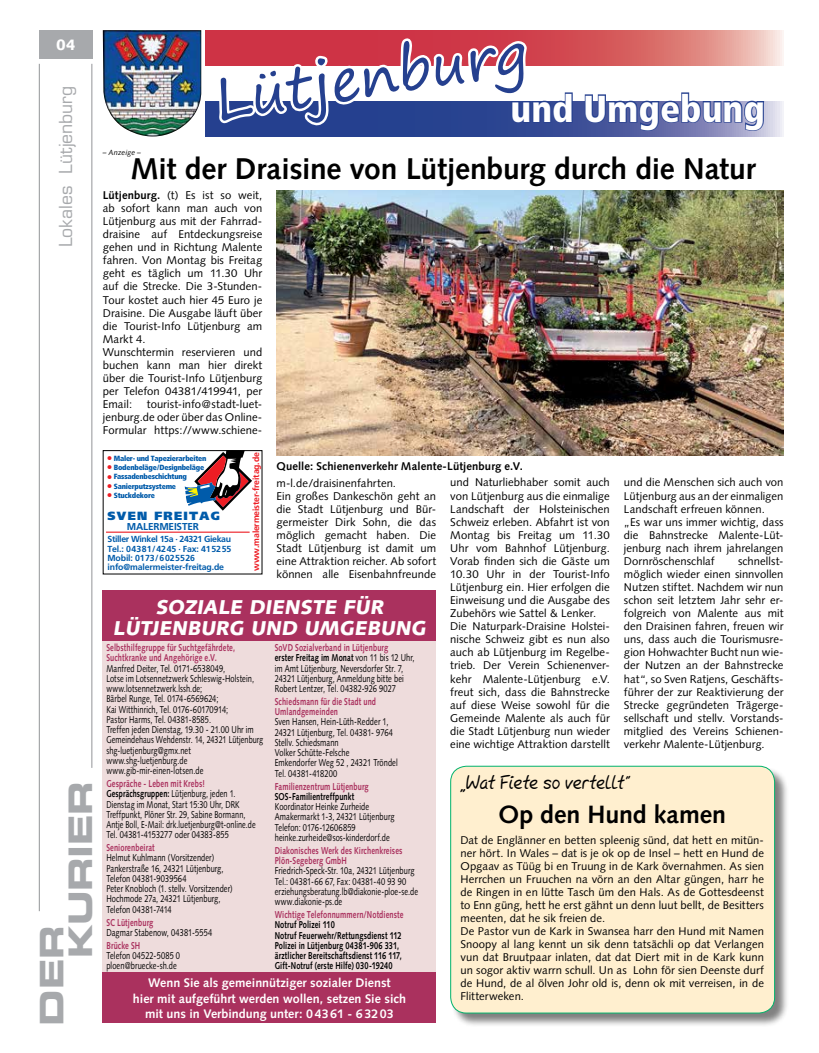
<style>
.page{position:relative;width:819px;height:1053px;background:#fff}
.page>*{position:absolute;margin:0;border:0;box-sizing:border-box;transform-origin:0 0}
.t1{font:57.5px "Segoe Print";color:#25408f}
.t2{font:900 condensed 37.5px "Frutiger LT Std";color:#fff}
.t3{font:32.5px/28.9px "Eurostile LT Std Bold Ex 2";letter-spacing:-.01em;color:#a7a9ac}
.t4{font:700 30px "Syntax LT Std";letter-spacing:-.005em;color:#000}
.t5{font:700 25px "Syntax LT Std";color:#000}
.t6{font:900 20px/21.2px "Syntax LT Std";color:#fff;text-align:center}
.t7{font:18.75px "Mcgannahan";letter-spacing:-.01em;color:#000;scale:.95 1}
.t8{font:17.5px "Eurostile LT Std";color:#a7a9ac}
.t9{font:900 15px "Syntax LT Std";color:#fff}
.t10{font:700 12.5px/15px "Syntax";color:#fff;text-align:center}
.t11{font:900 11.88px "Frutiger LT Std";letter-spacing:.11em;color:#005baa}
.t12{font:11.25px/13px "Syntax";letter-spacing:.005em;color:#000}
.t13{font:700 11.25px "Syntax LT Std";letter-spacing:.01em;color:#000}
.t14{font:10px/10.2px "Syntax LT Std";letter-spacing:.01em;color:#000;scale:.75 1}
.t15{font:10px/10.2px "Syntax LT Std";letter-spacing:.01em;color:#000;scale:.73 1}
.t16{font:700 10px/10.2px "Syntax LT Std";letter-spacing:.015em;color:#000;scale:.75 1}
.t17{font:700 10px "Frutiger LT Std";letter-spacing:-.02em;color:#005baa}
.t18{font:700 8.75px/9.4px "Frutiger LT Std";letter-spacing:-.02em;color:#005baa}
.t19{font:700 8.75px "Frutiger LT Std";letter-spacing:-.02em;color:#ed1d24}
.t20{font:900 condensed 7.5px "Frutiger LT Std";letter-spacing:-.03em;color:#005baa}
.t21{font:italic 7.5px "Syntax LT Std";letter-spacing:.01em;color:#000}
.s1{font-weight:700}
.s2{font-size:11.25px;color:#ed1d24}
.s3{font-weight:700;color:#aa315e}
.s4{color:#aa315e}
</style>
<div class="page">
<div style="left:451px;top:766px;width:338px;height:261px;background:#000;opacity:.5"></div>
<div style="left:450px;top:766px;width:324px;height:246px;background:#ffefcf;border-radius:16px"></div>
<div style="left:450px;top:765px;width:325px;height:248px;border:1px solid #00b26b;border-radius:16px"></div>
<hr style="left:39px;top:64px;width:1px;height:847px;background:#939598">
<hr style="left:92px;top:64px;width:1px;height:703px;background:#939598">
<div style="left:39px;top:30px;width:53px;height:29px;background:#a7a9ac"></div>
<div style="left:103px;top:590px;width:333px;height:429px;background:#eedcdc"></div>
<div style="left:103px;top:590px;width:333px;height:50px;background:#aa315e"></div>
<div style="left:103px;top:972px;width:333px;height:50px;background:#aa315e"></div>
<hr style="left:106px;top:531px;width:143px;height:1px;background:#ed1d24">
<svg style="left:185px;top:450px;width:67px;height:60px"></svg>
<svg style="left:206px;top:101px;width:577px;height:35px;background:#818aba"></svg>
<svg style="left:206px;top:30px;width:577px;height:36px;background:#db7273"></svg>
<svg style="left:583px;top:92px;width:182px;height:40px"></svg>
<img style="left:103px;top:30px;width:98px;height:106px">
<svg style="left:214px;top:36px;width:360px;height:100px"></svg>
<img style="left:276px;top:190px;width:507px;height:265px">
<p class="t9" style="left:56px;top:36px;width:21px">04</p>
<p class="t8" style="left:55px;top:247px;width:163px;rotate:-90deg">Lokales Lütjenburg</p>
<p class="t3" style="left:37px;top:958px;width:179px;text-indent:-67px;rotate:-90deg">DER<br>KURIER</p>
<p class="t1" style="left:207px;top:50px;width:317px;rotate:-9deg">Lütjenburg</p>
<p class="t2" style="left:510px;top:86px;width:256px">und Umgebung</p>
<p class="t21" style="left:103px;top:147px;width:40px">– Anzeige –</p>
<p class="t4" style="left:130px;top:152px;width:626px">Mit der Draisine von Lütjenburg durch die Natur</p>
<p class="t12" style="left:103px;top:188px;width:161px"><span class="s1">Lütjenburg.</span> (t) Es ist so weit, ab sofort kann man auch von<br>Lütjenburg aus mit der Fahrrad&shy;draisine auf Entdeckungsreise gehen und in Richtung Malente fahren. Von Montag bis Freitag geht es täglich um 11.30 Uhr auf die Strecke. Die 3-Stunden-<br>Tour kostet auch hier 45 Euro je<br>Draisine. Die Ausgabe läuft über die Tourist-Info Lütjenburg am<br>Markt 4.<br>Wunschtermin reservieren und buchen kann man hier direkt über die Tourist-Info Lütjenburg per Telefon 04381/419941, per<br>Email:</p>
<p class="t12" style="left:103px;top:397px;width:161px;text-align:justify;text-indent:44px">tourist-info@stadt-luet&shy;jenburg.de oder über das Online-Formular https://www.schiene-</p>
<p class="t19" style="left:251px;top:571px;width:120px;rotate:-90deg">www.malermeister-freitag.de</p>
<p class="t20" style="left:107px;top:453px;width:101px"><span class="s2">•</span> Maler- und Tapezierarbeiten</p>
<p class="t20" style="left:107px;top:463px;width:99px"><span class="s2">•</span> Bodenbeläge/Designbeläge</p>
<p class="t20" style="left:107px;top:472px;width:82px"><span class="s2">•</span> Fassadenbeschichtung</p>
<p class="t20" style="left:107px;top:481px;width:71px"><span class="s2">•</span> Sanierputzsysteme</p>
<p class="t20" style="left:107px;top:491px;width:50px"><span class="s2">•</span> Stuckdekore</p>
<p class="t13" style="left:276px;top:460px;width:248px">Quelle: Schienenverkehr Malente-Lütjenburg e.V.</p>
<p class="t12" style="left:276px;top:476px;width:161px">m-l.de/draisinenfahrten.<br>Ein großes Dankeschön geht an die Stadt Lütjenburg und Bür&shy;germeister Dirk Sohn, die das möglich gemacht haben. Die<br>Stadt Lütjenburg ist damit um eine Attraktion reicher. Ab sofort können alle Eisenbahnfreunde</p>
<p class="t12" style="left:450px;top:476px;width:161px">und Naturliebhaber somit auch von Lütjenburg aus die einmalige<br>Landschaft der Holsteinischen<br>Schweiz erleben. Abfahrt ist von<br>Montag bis Freitag um 11.30<br>Uhr vom Bahnhof Lütjenburg.<br>Vorab finden sich die Gäste um<br>10.30 Uhr in der Tourist-Info<br>Lütjenburg ein. Hier erfolgen die<br>Einweisung und die Ausgabe des<br>Zubehörs wie Sattel &amp; Lenker.<br>Die Naturpark-Draisine Holstei&shy;nische Schweiz gibt es nun also auch ab Lütjenburg im Regelbe&shy;trieb. Der Verein Schienenver&shy;kehr Malente-Lütjenburg e.V. freut sich, dass die Bahnstrecke auf diese Weise sowohl für die<br>Gemeinde Malente als auch für die Stadt Lütjenburg nun wieder eine wichtige Attraktion darstellt</p>
<p class="t12" style="left:624px;top:476px;width:161px">und die Menschen sich auch von<br>Lütjenburg aus an der einmaligen<br>Landschaft erfreuen können. „Es war uns immer wichtig, dass die Bahnstrecke Malente-Lüt&shy;jenburg nach ihrem jahrelangen<br>Dornröschenschlaf</p>
<p class="t11" style="left:107px;top:508px;width:114px">SVEN FREITAG</p>
<p class="t17" style="left:127px;top:520px;width:73px">MALERMEISTER</p>
<p class="t18" style="left:107px;top:534px;width:125px">Stiller Winkel 15a · 24321 Giekau<br>Tel.: 04381/4245 · Fax: 415255<br>Mobil: 0173/6025526 info@malermeister-freitag.de</p>
<p class="t12" style="left:624px;top:554px;width:161px;text-align:justify;text-indent:114px">schnellst&shy;möglich wieder einen sinnvollen Nutzen stiftet. Nachdem wir nun schon seit letztem Jahr sehr er&shy;folgreich von Malente aus mit den Draisinen fahren, freuen wir uns, dass auch die Tourismusre&shy;gion Hohwachter Bucht nun wie&shy;der Nutzen an der Bahnstrecke hat“, so Sven Ratjens, Geschäfts&shy;führer der zur Reaktivierung der Strecke gegründeten Trägerge&shy;sellschaft und stellv. Vorstands&shy;mitglied des Vereins Schienen&shy;verkehr Malente-Lütjenburg.</p>
<p class="t6" style="left:113px;top:596px;width:318px">SOZIALE DIENSTE FÜR<br>LÜTJENBURG UND UMGEBUNG</p>
<p class="t14" style="left:106px;top:642px;width:211px"><span class="s3">Selbsthilfegruppe für Suchtgefährdete, Suchtkranke und Angehörige e.V.<br></span>Manfred Deiter, Tel. 0171-6538049,<br>Lotse im Lotsennetzwerk Schleswig-Holstein, www.lotsennetzwerk.lssh.de;<br>Bärbel Runge, Tel. 0174-6569624;<br>Kai Witthinrich, Tel. 0176-60170914;<br>Pastor Harms, Tel. 04381-8585.<br>Treffen jeden Dienstag, 19.30 - 21.00 Uhr im Gemeindehaus Wehdenstr. 14, 24321 Lütjenburg shg-luetjenburg@gmx.net www.shg-luetjenburg.de www.gib-mir-einen-lotsen.de</p>
<p class="t15" style="left:106px;top:778px;width:206px"><span class="s3">Gespräche - Leben mit Krebs!<br></span><span class="s1">Gesprächsgruppen:</span> Lütjenburg, jeden 1.<br>Dienstag im Monat, Start 15:30 Uhr, DRK Treffpunkt, Plöner Str. 29, Sabine Bormann, Antje Boll, E-Mail: drk.luetjenburg@t-online.de Tel. 04381-4153277 oder 04383-855</p>
<p class="t14" style="left:106px;top:842px;width:170px"><span class="s3">Seniorenbeirat<br></span>Helmut Kuhlmann (Vorsitzender)<br>Pankerstraße 16, 24321 Lütjenburg,<br>Telefon 04381-9039564<br>Peter Knobloch (1. stellv. Vorsitzender)<br>Hochmode 27a, 24321 Lütjenburg,<br>Telefon 04381-7414</p>
<p class="t14" style="left:106px;top:917px;width:143px"><span class="s3">SC Lütjenburg<br></span>Dagmar Stabenow, 04381-5554</p>
<p class="t14" style="left:106px;top:940px;width:100px"><span class="s3">Brücke SH<br></span>Telefon 04522-5085 0 ploen@bruecke-sh.de</p>
<p class="t14" style="left:275px;top:642px;width:188px"><span class="s3">SoVD Sozialverband in Lütjenburg<br></span><span class="s1">erster Freitag im Monat</span> von 11 bis 12 Uhr, im Amt Lütjenburg, Neversdorfer Str. 7, 24321 Lütjenburg, Anmeldung bitte bei Robert Lentzer, Tel. 04382-926 9027</p>
<p class="t14" style="left:275px;top:696px;width:165px"><span class="s3">Schiedsmann für die Stadt und<br>Umlandgemeinden<br></span>Sven Hansen, Hein-Lüth-Redder 1,<br>24321 Lütjenburg, Tel. 04381- 9764<br>Stellv. Schiedsmann<br>Volker Schütte-Felsche<br>Emkendorfer Weg 52 , 24321 Tröndel<br>Tel. 04381-418200</p>
<p class="t14" style="left:275px;top:781px;width:161px"><span class="s3">Familienzentrum Lütjenburg<br></span><span class="s1">SOS-Familientreffpunkt<br></span>Koordinator Heinke Zurheide<br>Amakermarkt 1-3, 24321 Lütjenburg<br>Telefon: 0176-12606859 heinke.zurheide@sos-kinderdorf.de</p>
<p class="t14" style="left:275px;top:845px;width:193px"><span class="s3">Diakonisches Werk des Kirchenkreises Plön-Segeberg GmbH<br></span>Friedrich-Speck-Str. 10a, 24321 Lütjenburg Tel.: 04381-66 67, Fax: 04381-40 93 90 erziehungsberatung.lb@diakonie-ploe-se.de www.diakonie-ps.de</p>
<p class="t16" style="left:275px;top:909px;width:173px"><span class="s4">Wichtige Telefonnummern/Notdienste </span>Notruf Polizei 110<br>Notruf Feuerwehr/Rettungsdienst 112<br>Polizei in Lütjenburg 04381-906 331, ärztlicher Bereitschaftsdienst 116 117, Gift-Notruf (erste Hilfe) 030-19240</p>
<p class="t10" style="left:133px;top:975px;width:274px">Wenn Sie als gemeinnütziger sozialer Dienst<br>hier mit aufgeführt werden wollen, setzen Sie sich mit uns in Verbindung unter: 0 43 61 - 6 32 03</p>
<p class="t7" style="left:460px;top:770px;width:182px">„Wat Fiete so vertellt“</p>
<p class="t5" style="left:498px;top:800px;width:229px">Op den Hund kamen</p>
<p class="t12" style="left:460px;top:833px;width:305px">Dat de Englänner en betten spleenig sünd, dat hett en mitün&shy;ner hört. In Wales – dat is je ok op de Insel – hett en Hund de Opgaav as Tüüg bi en Truung in de Kark övernahmen. As sien Herrchen un Fruuchen na vörn an den Altar güngen, harr he de Ringen in en lütte Tasch üm den Hals. As de Gottesdeenst to Enn güng, hett he erst gähnt un denn luut bellt, de Besitters meenten, dat he sik freien de.<br>De Pastor vun de Kark in Swansea harr den Hund mit Namen Snoopy al lang kennt un sik denn tatsächli op dat Verlangen vun dat Bruutpaar inlaten, dat dat Diert mit in de Kark kunn un sogor aktiv warrn schull. Un as Lohn för sien Deenste durf de Hund, de al ölven Johr old is, denn ok mit verreisen, in de Flitterweken.</p>
</div>
